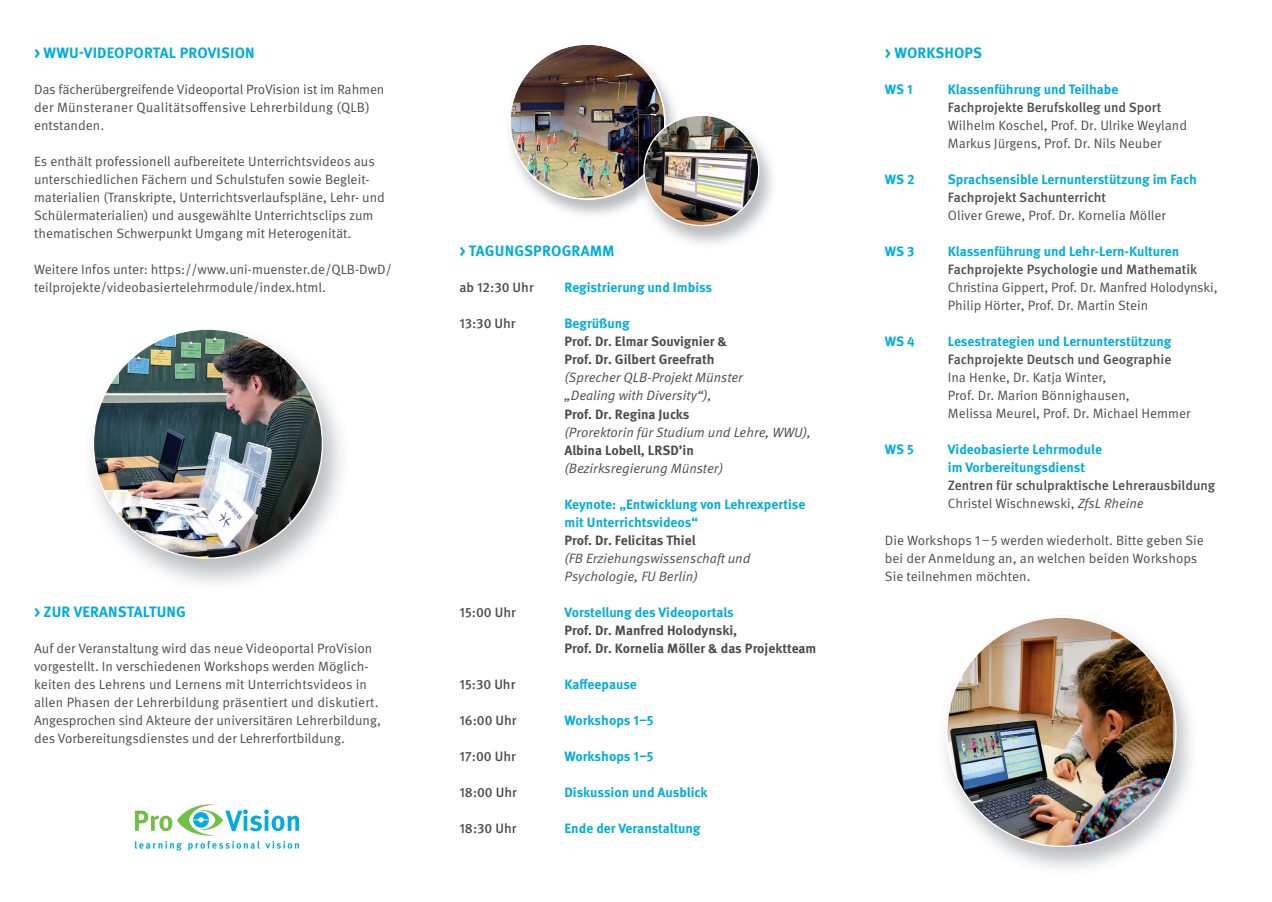
<style>
.page{position:relative;width:1272px;height:902px;background:#fff}
.page>*{position:absolute;margin:0;border:0;box-sizing:border-box;transform-origin:0 0}
.t1{font:700 15px "Meta OT";letter-spacing:.01em;color:#00acdd}
.t2{font:13.5px/18px "Meta OT";color:#4b4c4d}
.t3{font:700 13.5px/18px "Meta OT";color:#00acdd}
.t4{font:500 13.5px/18px "Meta OT";color:#4b4c4d}
.t5{font:700 13.5px/18px "Meta OT";color:#4b4c4d}
.t6{font:italic 13.5px/18px "Meta OT";color:#4b4c4d}
.s1{font-weight:400}
.s2{font-weight:400;font-style:italic}
</style>
<div class="page">
<svg style="left:135px;top:804px;width:164px;height:46px"></svg>
<img style="left:944px;top:679px;width:247px;height:190px">
<img style="left:946px;top:618px;width:227px;height:228px">
<img style="left:509px;top:44px;width:156px;height:156px">
<img style="left:662px;top:143px;width:111px;height:101px">
<img style="left:638px;top:114px;width:39px;height:90px">
<img style="left:638px;top:114px;width:27px;height:67px">
<img style="left:644px;top:115px;width:114px;height:110px">
<img style="left:91px;top:344px;width:251px;height:240px">
<img style="left:93px;top:329px;width:229px;height:229px;border-radius:114px">
<p class="t1" style="left:34px;top:44px;width:222px">&gt; WWU-VIDEOPORTAL PROVISION</p>
<p class="t2" style="left:34px;top:81px;width:352px">Das fächerübergreifende Videoportal ProVision ist im Rahmen der Münsteraner Qualitätsoffensive Lehrerbildung (QLB) entstanden.</p>
<p class="t2" style="left:34px;top:153px;width:352px">Es enthält professionell aufbereitete Unterrichtsvideos aus unterschiedlichen Fächern und Schulstufen sowie Begleit&shy;materialien (Transkripte, Unterrichtsverlaufspläne, Lehr- und Schülermaterialien) und ausgewählte Unterrichtsclips zum thematischen Schwerpunkt Umgang mit Heterogenität.</p>
<p class="t2" style="left:34px;top:261px;width:359px">Weitere Infos unter: https://www.uni-muenster.de/QLB-DwD/ teilprojekte/videobasiertelehrmodule/index.html.</p>
<p class="t1" style="left:34px;top:602px;width:153px">&gt; ZUR VERANSTALTUNG</p>
<p class="t2" style="left:34px;top:639px;width:348px">Auf der Veranstaltung wird das neue Videoportal ProVision vorgestellt. In verschiedenen Workshops werden Möglich&shy;keiten des Lehrens und Lernens mit Unterrichtsvideos in allen Phasen der Lehrerbildung präsentiert und diskutiert.<br>Angesprochen sind Akteure der universitären Lehrerbildung, des Vorbereitungsdienstes und der Lehrerfortbildung.</p>
<p class="t1" style="left:459px;top:242px;width:157px">&gt; TAGUNGSPROGRAMM</p>
<p class="t4" style="left:459px;top:279px;width:76px">ab 12:30 Uhr</p>
<p class="t3" style="left:564px;top:279px;width:149px">Registrierung und Imbiss</p>
<p class="t4" style="left:459px;top:315px;width:58px">13:30 Uhr</p>
<p class="t3" style="left:564px;top:315px;width:67px">Begrüßung</p>
<p class="t5" style="left:564px;top:333px;width:164px">Prof. Dr. Elmar Souvignier &amp;<br>Prof. Dr. Gilbert Greefrath</p>
<p class="t6" style="left:564px;top:369px;width:180px">(Sprecher QLB-Projekt Münster „Dealing with Diversity“),</p>
<p class="t5" style="left:564px;top:405px;width:127px">Prof. Dr. Regina Jucks</p>
<p class="t6" style="left:564px;top:423px;width:248px">(Prorektorin für Studium und Lehre, WWU),</p>
<p class="t5" style="left:564px;top:441px;width:131px">Albina Lobell, LRSD’in</p>
<p class="t6" style="left:564px;top:459px;width:160px">(Bezirksregierung Münster)</p>
<p class="t3" style="left:564px;top:495px;width:242px">Keynote: „Entwicklung von Lehrexpertise mit Unterrichtsvideos“</p>
<p class="t5" style="left:564px;top:531px;width:133px">Prof. Dr. Felicitas Thiel</p>
<p class="t6" style="left:564px;top:549px;width:187px">(FB Erziehungswissenschaft und<br>Psychologie, FU Berlin)</p>
<p class="t4" style="left:459px;top:603px;width:58px">15:00 Uhr</p>
<p class="t3" style="left:564px;top:603px;width:171px">Vorstellung des Videoportals</p>
<p class="t5" style="left:564px;top:621px;width:253px">Prof. Dr. Manfred Holodynski,<br>Prof. Dr. Kornelia Möller &amp; das Projektteam</p>
<p class="t4" style="left:459px;top:675px;width:57px">15:30 Uhr</p>
<p class="t3" style="left:564px;top:675px;width:74px">Kaffeepause</p>
<p class="t4" style="left:459px;top:711px;width:59px">16:00 Uhr</p>
<p class="t3" style="left:564px;top:711px;width:91px">Workshops 1–5</p>
<p class="t4" style="left:459px;top:747px;width:58px">17:00 Uhr</p>
<p class="t3" style="left:564px;top:747px;width:91px">Workshops 1–5</p>
<p class="t4" style="left:459px;top:783px;width:59px">18:00 Uhr</p>
<p class="t3" style="left:564px;top:783px;width:145px">Diskussion und Ausblick</p>
<p class="t4" style="left:459px;top:819px;width:59px">18:30 Uhr</p>
<p class="t3" style="left:564px;top:819px;width:137px">Ende der Veranstaltung</p>
<p class="t1" style="left:884px;top:44px;width:99px">&gt; WORKSHOPS</p>
<p class="t3" style="left:884px;top:81px;width:29px">WS 1</p>
<p class="t3" style="left:947px;top:81px;width:172px">Klassenführung und Teilhabe</p>
<p class="t4" style="left:947px;top:99px;width:215px">Fachprojekte Berufskolleg und Sport</p>
<p class="t2" style="left:947px;top:117px;width:241px">Wilhelm Koschel, Prof. Dr. Ulrike Weyland<br>Markus Jürgens, Prof. Dr. Nils Neuber</p>
<p class="t3" style="left:884px;top:171px;width:31px">WS 2</p>
<p class="t3" style="left:947px;top:171px;width:251px">Sprachsensible Lernunterstützung im Fach</p>
<p class="t4" style="left:947px;top:189px;width:160px">Fachprojekt Sachunterricht</p>
<p class="t2" style="left:947px;top:207px;width:219px">Oliver Grewe, Prof. Dr. Kornelia Möller</p>
<p class="t3" style="left:884px;top:243px;width:31px">WS 3</p>
<p class="t3" style="left:947px;top:243px;width:233px">Klassenführung und Lehr-Lern-Kulturen</p>
<p class="t4" style="left:947px;top:261px;width:251px">Fachprojekte Psychologie und Mathematik</p>
<p class="t2" style="left:947px;top:279px;width:271px">Christina Gippert, Prof. Dr. Manfred Holodynski,<br>Philip Hörter, Prof. Dr. Martin Stein</p>
<p class="t3" style="left:884px;top:333px;width:31px">WS 4</p>
<p class="t3" style="left:947px;top:333px;width:225px">Lesestrategien und Lernunterstützung</p>
<p class="t4" style="left:947px;top:351px;width:225px">Fachprojekte Deutsch und Geographie</p>
<p class="t2" style="left:947px;top:369px;width:244px">Ina Henke, Dr. Katja Winter,<br>Prof. Dr. Marion Bönnighausen,<br>Melissa Meurel, Prof. Dr. Michael Hemmer</p>
<p class="t3" style="left:884px;top:441px;width:31px">WS 5</p>
<p class="t3" style="left:947px;top:441px;width:156px">Videobasierte Lehrmodule im Vorbereitungsdienst</p>
<p class="t4" style="left:947px;top:477px;width:269px">Zentren für schulpraktische Lehrerausbildung<br><span class="s1">Christel Wischnewski,</span> <span class="s2">ZfsL Rheine</span></p>
<p class="t2" style="left:884px;top:531px;width:320px">Die Workshops 1–5 werden wiederholt. Bitte geben Sie bei der Anmeldung an, an welchen beiden Workshops<br>Sie teilnehmen möchten.</p>
</div>
